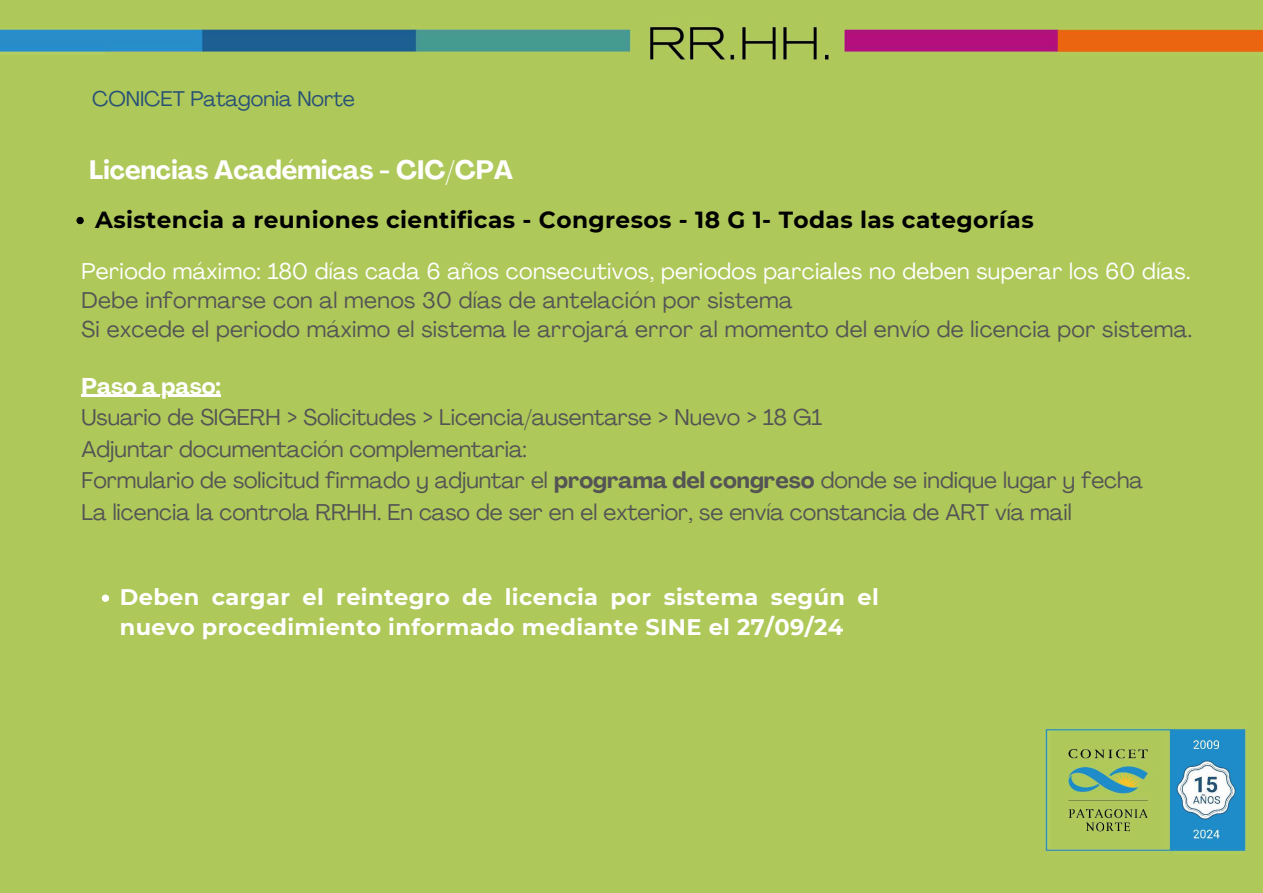
<style>
.page{position:relative;width:1263px;height:893px;background:#afc85a}
.page>*{position:absolute;margin:0;border:0;box-sizing:border-box;transform-origin:0 0}
.t1{font:700 26.25px "Agrandir";color:#fff}
.t2{font:700 23.25px "Montserrat";letter-spacing:.015em;color:#000}
.t3{font:22.5px/31.5px "Agrandir";color:#545454}
.t4{font:700 22.5px/29.2px "Montserrat";letter-spacing:.02em;color:#fff}
.t5{font:22.5px "Agrandir";letter-spacing:.015em;color:#fff}
.t6{font:700 22.5px "Agrandir";color:#fff}
.t7{font:21px "Agrandir";color:#285176}
.s1{font-weight:700}
</style>
<div class="page">
<hr style="left:82px;top:395px;width:139px;height:2px;background:#fff">
<svg style="left:76px;top:217px;width:8px;height:7px"></svg>
<svg style="left:102px;top:594px;width:7px;height:8px"></svg>
<p class="t7" style="left:92px;top:91px;width:264px">CONICET Patagonia Norte</p>
<p class="t1" style="left:89px;top:159px;width:425px">Licencias Académicas - CIC/CPA</p>
<p class="t2" style="left:95px;top:206px;width:940px">Asistencia a reuniones cientificas - Congresos - 18 G 1- Todas las categorías</p>
<p class="t5" style="left:82px;top:262px;width:1110px">Periodo máximo: 180 días cada 6 años consecutivos, periodos parciales no deben superar los 60 días.</p>
<p class="t3" style="left:82px;top:288px;width:1112px;line-height:29.2px">Debe informarse con al menos 30 días de antelación por sistema<br>Si excede el periodo máximo el sistema le arrojará error al momento del envío de licencia por sistema.</p>
<p class="t6" style="left:82px;top:377px;width:141px">Paso a paso:</p>
<p class="t3" style="left:82px;top:404px;width:1063px">Usuario de SIGERH &gt; Solicitudes &gt; Licencia/ausentarse &gt; Nuevo &gt; 18 G1<br>Adjuntar documentación complementaria:<br>Formulario de solicitud firmado y adjuntar el <span class="s1">programa del congreso</span> donde se indique lugar y fecha La licencia la controla RRHH. En caso de ser en el exterior, se envía constancia de ART vía mail</p>
<p class="t4" style="left:120px;top:582px;width:761px">Deben cargar el reintegro de licencia por sistema según el nuevo procedimiento informado mediante SINE el 27/09/24</p>
</div>
